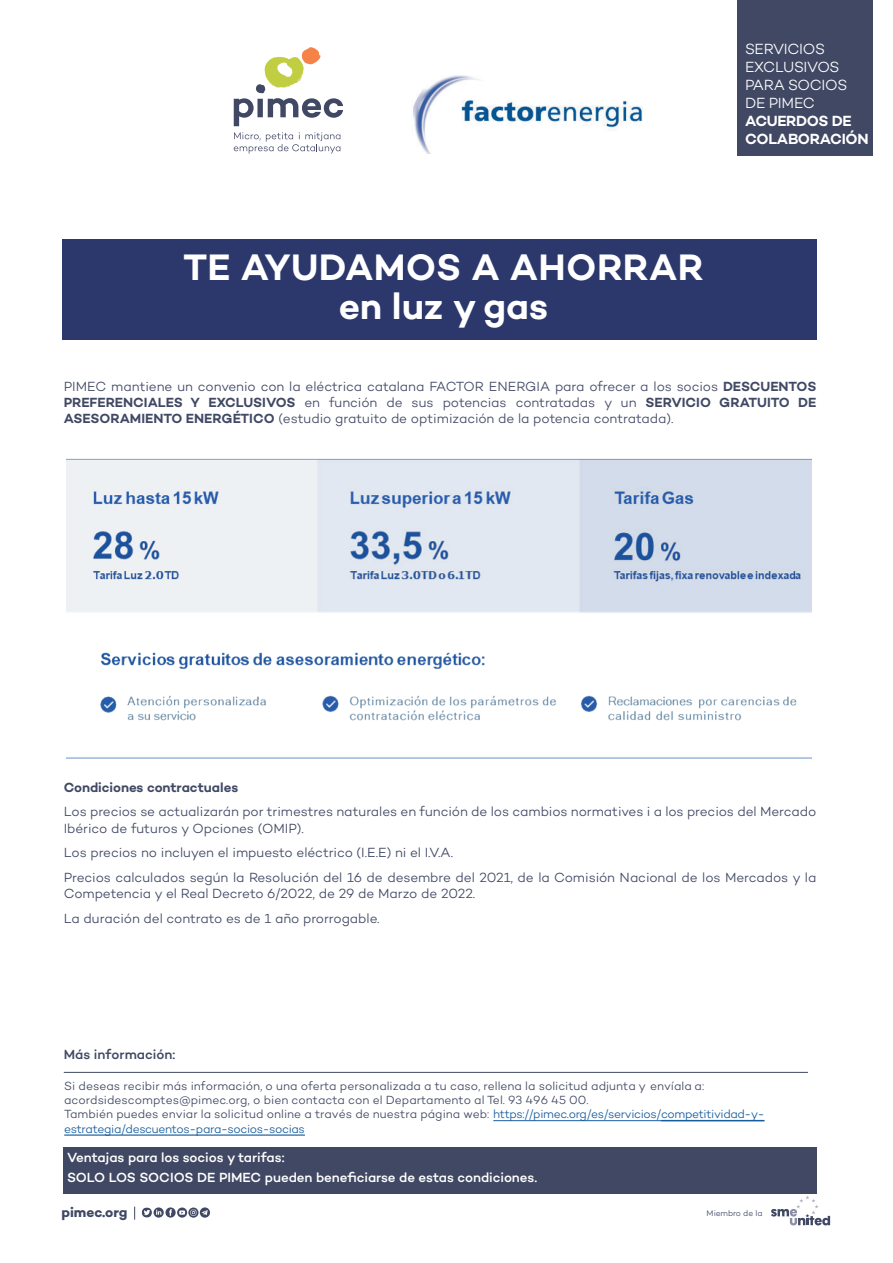
<style>
.page{position:relative;width:893px;height:1263px;background:#fff}
.page>*{position:absolute;margin:0;border:0;box-sizing:border-box;transform-origin:0 0}
.t1{font:600 37.5px/39px "Campton";color:#fff;text-align:center}
.t2{font:300 15px/18px "Campton";letter-spacing:-.02em;color:#fff}
.t3{font:600 15px/18px "Campton";letter-spacing:-.02em;color:#fff}
.t4{font:700 13.8px "Campton";letter-spacing:-.005em;color:#404864}
.t5{font:300 13.5px/16.2px "Campton";letter-spacing:-.005em;color:#404864}
.t6{font:500 13.5px/19.5px "Campton";letter-spacing:-.005em;color:#fff}
.t7{font:600 13.5px "Campton";letter-spacing:-.005em;color:#404864}
.t8{font:500 13.5px "Campton";color:#404864}
.t9{font:300 12px/14.4px "Campton";color:#404864}
.t10{font:300 8.25px "Campton";letter-spacing:-.005em;color:#404864}
.s1{font-weight:600}
.s2{color:#175d9e}
</style>
<div class="page">
<div style="left:62px;top:239px;width:754px;height:101px;background:#2c376c"></div>
<hr style="left:64px;top:1072px;width:744px;height:1px;background:#404864">
<div style="left:63px;top:1147px;width:753px;height:47px;background:#404864"></div>
<svg style="left:134px;top:1206px;width:1px;height:13px"></svg>
<svg style="left:154px;top:1207px;width:10px;height:10px"></svg>
<div style="left:165px;top:1207px;width:11px;height:10px;background:#404864;border-radius:50%"></div>
<svg style="left:142px;top:1207px;width:19px;height:10px"></svg>
<svg style="left:771px;top:1196px;width:59px;height:29px"></svg>
<svg style="left:169px;top:1207px;width:41px;height:11px"></svg>
<div style="left:737px;top:0;width:136px;height:155px;background:#404864"></div>
<img style="left:67px;top:458px;width:744px;height:301px">
<svg style="left:234px;top:132px;width:106px;height:22px"></svg>
<svg style="left:234px;top:47px;width:109px;height:79px"></svg>
<img style="left:413px;top:76px;width:230px;height:78px">
<hr style="left:64px;top:1135px;width:241px;height:1px;background:#175d9e">
<hr style="left:661px;top:1120px;width:103px;height:1px;background:#175d9e">
<hr style="left:493px;top:1120px;width:168px;height:1px;background:#175d9e">
<p class="t2" style="left:745px;top:40px;width:104px">SERVICIOS<br>EXCLUSIVOS<br>PARA SOCIOS<br>DE PIMEC</p>
<p class="t3" style="left:745px;top:112px;width:125px">ACUERDOS DE<br>COLABORACIÓN</p>
<h1 class="t1" style="left:183px;top:247px;width:522px">TE AYUDAMOS A AHORRAR en luz y gas</h1>
<p class="t5" style="left:64px;top:378px;width:754px;text-align:justify">PIMEC mantiene un convenio con la eléctrica catalana FACTOR ENERGIA para ofrecer a los socios <span class="s1">DESCUENTOS PREFERENCIALES Y EXCLUSIVOS</span> en función de sus potencias contratadas y un <span class="s1">SERVICIO GRATUITO DE ASESORAMIENTO ENERGÉTICO</span> (estudio gratuito de optimización de la potencia contratada).</p>
<p class="t7" style="left:64px;top:778px;width:176px">Condiciones contractuales</p>
<p class="t5" style="left:64px;top:803px;width:754px">Los precios se actualizarán por trimestres naturales en función de los cambios normatives i a los precios del Mercado<br>Ibérico de futuros y Opciones (OMIP).</p>
<p class="t5" style="left:64px;top:840px;width:754px;line-height:24.8px">Los precios no incluyen el impuesto eléctrico (I.E.E) ni el I.V.A.<br>Precios calculados según la Resolución del 16 de desembre del 2021, de la Comisión Nacional de los Mercados y la</p>
<p class="t5" style="left:64px;top:881px;width:413px;line-height:24.8px">Competencia y el Real Decreto 6/2022, de 29 de Marzo de 2022.<br>La duración del contrato es de 1 año prorrogable.</p>
<p class="t8" style="left:64px;top:1046px;width:113px">Más información:</p>
<p class="t9" style="left:64px;top:1078px;width:702px">Si deseas recibir más información, o una oferta personalizada a tu caso, rellena la solicitud adjunta y envíala a: acordsidescomptes@pimec.org, o bien contacta con el Departamento al Tel. 93 496 45 00.<br>También puedes enviar la solicitud online a través de nuestra página web: <span class="s2">https://pimec.org/es/servicios/competitividad-y&shy;estrategia/descuentos-para-socios-socias</span></p>
<p class="t6" style="left:67px;top:1147px;width:472px">Ventajas para los socios y tarifas:<br>SOLO LOS SOCIOS DE PIMEC pueden beneficiarse de estas condiciones.</p>
<p class="t4" style="left:62px;top:1203px;width:67px">pimec.org</p>
<p class="t10" style="left:707px;top:1208px;width:57px">Miembro de la</p>
</div>
